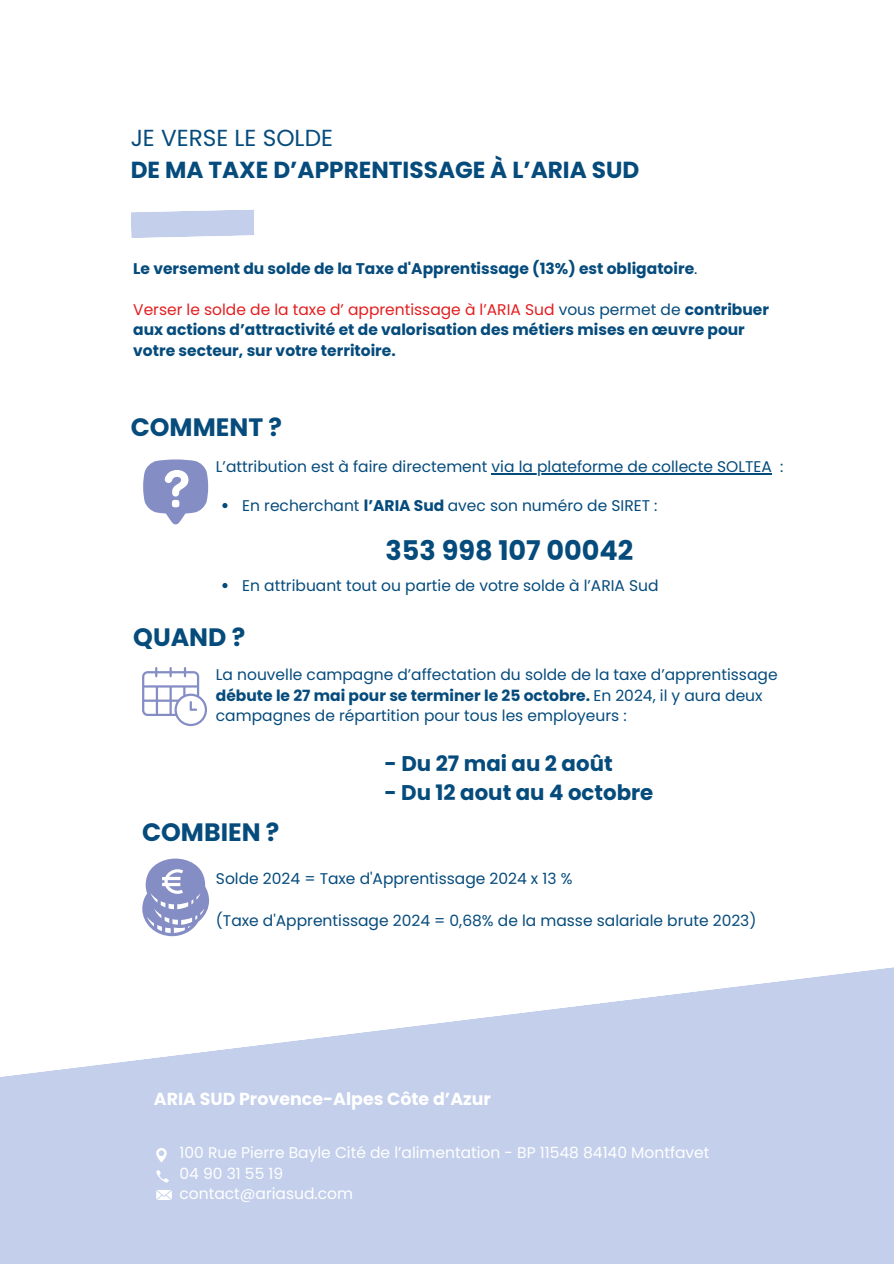
<style>
.page{position:relative;width:894px;height:1264px;background:#fff}
.page>*{position:absolute;margin:0;border:0;box-sizing:border-box;transform-origin:0 0}
.t1{font:700 27.15px "Poppins";color:#054b7c}
.t2{font:700 25.2px "Poppins";color:#054b7c}
.t3{font:700 23.25px/32px "Poppins";color:#054b7c}
.t4{font:700 21.3px "Poppins";color:#054b7c}
.t5{font:700 17.4px "Poppins";color:#fff}
.t6{font:15.45px/20.7px "Poppins";color:#054b7c}
.t7{font:700 15.45px/20.7px "Poppins";color:#054b7c}
.t8{font:15.45px "Poppins";color:#fff}
.s1{font-weight:400}
.s2{font-weight:400;color:#e41d1f}
.s3{font-weight:700}
</style>
<div class="page">
<svg style="left:0;top:967px;width:893px;height:296px;fill:#c3cfeb"></svg>
<svg style="left:131px;top:209px;width:123px;height:29px;background:#cad4ed"></svg>
<svg style="left:142px;top:858px;width:67px;height:78px"></svg>
<svg style="left:142px;top:667px;width:65px;height:59px"></svg>
<svg style="left:156px;top:1147px;width:10px;height:15px"></svg>
<svg style="left:156px;top:1169px;width:12px;height:13px"></svg>
<svg style="left:156px;top:1189px;width:16px;height:10px"></svg>
<svg style="left:143px;top:459px;width:65px;height:65px"></svg>
<hr style="left:491px;top:473px;width:280px;height:1px;background:#054b7c">
<svg style="left:222px;top:503px;width:5px;height:5px"></svg>
<svg style="left:222px;top:583px;width:5px;height:5px"></svg>
<p class="t3" style="left:131px;top:121px;width:510px"><span class="s1">JE VERSE LE SOLDE<br></span>DE MA TAXE D’APPRENTISSAGE À L’ARIA SUD</p>
<p class="t7" style="left:133px;top:258px;width:565px">Le versement du solde de la Taxe d'Apprentissage (13%) est obligatoire<span class="s1">.</span></p>
<h6 class="t7" style="left:133px;top:299px;width:637px"><span class="s2">Verser le solde de la taxe d’ apprentissage à l’ARIA Sud</span> <span class="s1">vous permet de</span> contribuer aux actions d’attractivité et de valorisation des métiers mises en œuvre pour votre secteur, sur votre territoire.</h6>
<h2 class="t2" style="left:131px;top:409px;width:153px">COMMENT ?</h2>
<h1 class="t6" style="left:216px;top:456px;width:568px">L’attribution est à faire directement via la plateforme de collecte SOLTEA :</h1>
<p class="t6" style="left:242px;top:495px;width:416px">En recherchant <span class="s3">l’ARIA Sud</span> avec son numéro de SIRET :</p>
<p class="t1" style="left:385px;top:531px;width:249px">353 998 107 00042</p>
<p class="t6" style="left:242px;top:575px;width:418px">En attribuant tout ou partie de votre solde à l’ARIA Sud</p>
<p class="t2" style="left:133px;top:619px;width:114px">QUAND ?</p>
<p class="t6" style="left:216px;top:664px;width:563px">La nouvelle campagne d’affectation du solde de la taxe d’apprentissage <span class="s3">débute le 27 mai pour se terminer le 25 octobre.</span> En 2024, il y aura deux</p>
<p class="t6" style="left:216px;top:705px;width:412px">campagnes de répartition pour tous les employeurs :</p>
<p class="t4" style="left:384px;top:748px;width:229px">- Du 27 mai au 2 août</p>
<p class="t4" style="left:384px;top:777px;width:270px">- Du 12 aout au 4 octobre</p>
<h1 class="t2" style="left:142px;top:814px;width:139px">COMBIEN ?</h1>
<p class="t6" style="left:216px;top:868px;width:358px">Solde 2024 = Taxe d'Apprentissage 2024 x 13 %</p>
<p class="t6" style="left:216px;top:909px;width:542px">(Taxe d'Apprentissage 2024 = 0,68% de la masse salariale brute 2023)</p>
<h1 class="t5" style="left:154px;top:1086px;width:338px">ARIA SUD Provence-Alpes Côte d’Azur</h1>
<h5 class="t8" style="left:179px;top:1141px;width:531px">100 Rue Pierre Bayle Cité de l’alimentation - BP 11548 84140 Montfavet</h5>
<h3 class="t8" style="left:179px;top:1162px;width:105px">04 90 31 55 19</h3>
<p class="t8" style="left:179px;top:1182px;width:175px">contact@ariasud.com</p>
</div>
